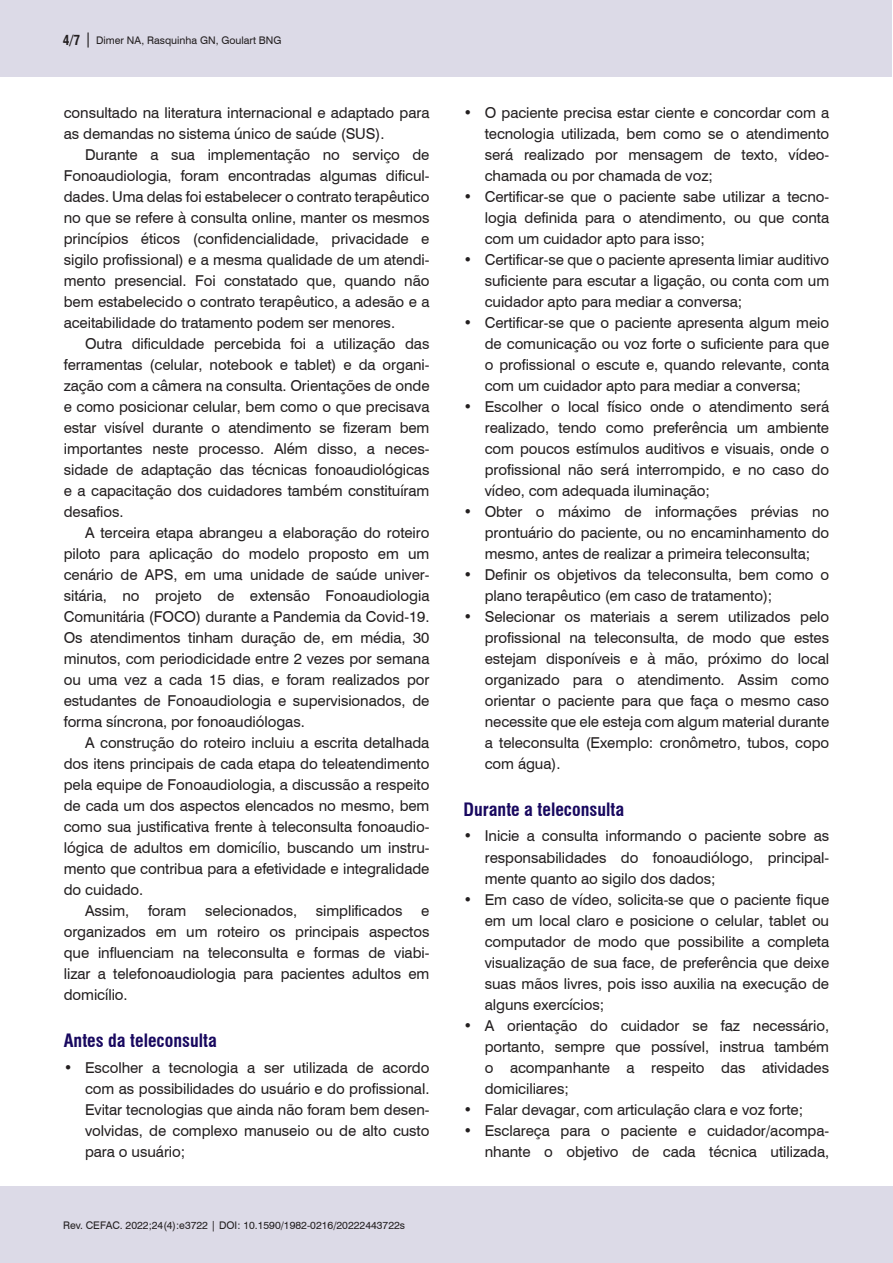
<style>
.page{position:relative;width:893px;height:1263px;background:#fff}
.page>*{position:absolute;margin:0;border:0;box-sizing:border-box;transform-origin:0 0}
.Nivel_2{font:700 condensed 18px "Swiss 721 BT";color:#18085f}
.Corpo_do_texto{font:15px/21px "Swiss 721 BT";letter-spacing:-.005em;color:#231f20;text-align:justify}
.t1{font:10.5px "Swiss 721 BT";color:#231f20}
.s1{font-weight:700;font-stretch:condensed;font-size:13.5px}
.s2{font-size:15px}
</style>
<div class="page">
<div style="left:0;top:1186px;width:892px;height:77px;background:#dcdae7"></div>
<div style="left:0;top:0;width:892px;height:77px;background:#dcdae7"></div>
<p class="t1" style="left:63px;top:33px;width:220px"><span class="s1">4/7</span> <span class="s2">|</span> Dimer NA, Rasquinha GN, Goulart BNG</p>
<p class="Corpo_do_texto" style="left:64px;top:101px;width:367px">consultado na literatura internacional e adaptado para as demandas no sistema único de saúde (SUS).</p>
<p class="Corpo_do_texto" style="left:64px;top:143px;width:367px;text-indent:21px">Durante a sua implementação no serviço de Fonoaudiologia, foram encontradas algumas dificul&shy;dades. Uma delas foi estabelecer o contrato terapêutico no que se refere à consulta online, manter os mesmos princípios éticos (confidencialidade, privacidade e sigilo profissional) e a mesma qualidade de um atendi&shy;mento presencial. Foi constatado que, quando não bem estabelecido o contrato terapêutico, a adesão e a aceitabilidade do tratamento podem ser menores.</p>
<p class="Corpo_do_texto" style="left:64px;top:332px;width:367px;text-indent:21px">Outra dificuldade percebida foi a utilização das ferramentas (celular, notebook e tablet) e da organi&shy;zação com a câmera na consulta. Orientações de onde e como posicionar celular, bem como o que precisava estar visível durante o atendimento se fizeram bem importantes neste processo. Além disso, a neces&shy;sidade de adaptação das técnicas fonoaudiológicas e a capacitação dos cuidadores também constituíram desafios.</p>
<p class="Corpo_do_texto" style="left:64px;top:521px;width:367px;text-indent:21px">A terceira etapa abrangeu a elaboração do roteiro piloto para aplicação do modelo proposto em um cenário de APS, em uma unidade de saúde univer&shy;sitária, no projeto de extensão Fonoaudiologia Comunitária (FOCO) durante a Pandemia da Covid-19.<br>Os atendimentos tinham duração de, em média, 30 minutos, com periodicidade entre 2 vezes por semana ou uma vez a cada 15 dias, e foram realizados por estudantes de Fonoaudiologia e supervisionados, de forma síncrona, por fonoaudiólogas.</p>
<p class="Corpo_do_texto" style="left:64px;top:732px;width:367px;text-indent:21px">A construção do roteiro incluiu a escrita detalhada dos itens principais de cada etapa do teleatendimento pela equipe de Fonoaudiologia, a discussão a respeito de cada um dos aspectos elencados no mesmo, bem como sua justificativa frente à teleconsulta fonoaudio&shy;lógica de adultos em domicílio, buscando um instru&shy;mento que contribua para a efetividade e integralidade do cuidado.</p>
<p class="Corpo_do_texto" style="left:64px;top:900px;width:367px;text-indent:21px">Assim, foram selecionados, simplificados e organizados em um roteiro os principais aspectos que influenciam na teleconsulta e formas de viabi&shy;lizar a telefonoaudiologia para pacientes adultos em domicílio.</p>
<p class="Nivel_2" style="left:64px;top:1030px;width:154px">Antes da teleconsulta</p>
<p class="Corpo_do_texto" style="left:85px;top:1056px;width:346px;text-indent:-21px">• Escolher a tecnologia a ser utilizada de acordo com as possibilidades do usuário e do profissional.<br>Evitar tecnologias que ainda não foram bem desen&shy;volvidas, de complexo manuseio ou de alto custo para o usuário;</p>
<p class="t1" style="left:63px;top:1218px;width:344px">Rev. CEFAC. 2022;24(4):e3722 | DOI: 10.1590/1982-0216/20222443722s</p>
<p class="Corpo_do_texto" style="left:485px;top:101px;width:346px;text-indent:-21px">• O paciente precisa estar ciente e concordar com a tecnologia utilizada, bem como se o atendimento será realizado por mensagem de texto, vídeo&shy;chamada ou por chamada de voz;</p>
<p class="Corpo_do_texto" style="left:485px;top:185px;width:346px;text-indent:-21px">• Certificar-se que o paciente sabe utilizar a tecno&shy;logia definida para o atendimento, ou que conta com um cuidador apto para isso;</p>
<p class="Corpo_do_texto" style="left:485px;top:248px;width:346px;text-indent:-21px">• Certificar-se que o paciente apresenta limiar auditivo suficiente para escutar a ligação, ou conta com um cuidador apto para mediar a conversa;</p>
<p class="Corpo_do_texto" style="left:485px;top:311px;width:346px;text-indent:-21px">• Certificar-se que o paciente apresenta algum meio de comunicação ou voz forte o suficiente para que o profissional o escute e, quando relevante, conta com um cuidador apto para mediar a conversa;</p>
<p class="Corpo_do_texto" style="left:485px;top:395px;width:346px;text-indent:-21px">• Escolher o local físico onde o atendimento será realizado, tendo como preferência um ambiente com poucos estímulos auditivos e visuais, onde o profissional não será interrompido, e no caso do vídeo, com adequada iluminação;</p>
<p class="Corpo_do_texto" style="left:485px;top:500px;width:346px;text-indent:-21px">• Obter o máximo de informações prévias no prontuário do paciente, ou no encaminhamento do mesmo, antes de realizar a primeira teleconsulta;</p>
<p class="Corpo_do_texto" style="left:485px;top:564px;width:346px;text-indent:-21px">• Definir os objetivos da teleconsulta, bem como o plano terapêutico (em caso de tratamento);</p>
<p class="Corpo_do_texto" style="left:485px;top:606px;width:346px;text-indent:-21px">• Selecionar os materiais a serem utilizados pelo profissional na teleconsulta, de modo que estes estejam disponíveis e à mão, próximo do local organizado para o atendimento. Assim como orientar o paciente para que faça o mesmo caso necessite que ele esteja com algum material durante a teleconsulta (Exemplo: cronômetro, tubos, copo com água).</p>
<p class="Nivel_2" style="left:463px;top:799px;width:162px">Durante a teleconsulta</p>
<p class="Corpo_do_texto" style="left:485px;top:825px;width:346px;text-indent:-21px">• Inicie a consulta informando o paciente sobre as responsabilidades do fonoaudiólogo, principal&shy;mente quanto ao sigilo dos dados;</p>
<p class="Corpo_do_texto" style="left:485px;top:888px;width:346px;text-indent:-21px">• Em caso de vídeo, solicita-se que o paciente fique em um local claro e posicione o celular, tablet ou computador de modo que possibilite a completa visualização de sua face, de preferência que deixe suas mãos livres, pois isso auxilia na execução de alguns exercícios;</p>
<p class="Corpo_do_texto" style="left:485px;top:1014px;width:346px;text-indent:-21px">• A orientação do cuidador se faz necessário, portanto, sempre que possível, instrua também o acompanhante a respeito das atividades domiciliares;</p>
<p class="Corpo_do_texto" style="left:463px;top:1098px;width:341px">• Falar devagar, com articulação clara e voz forte;</p>
<p class="Corpo_do_texto" style="left:463px;top:1119px;width:367px;text-align:right">• Esclareça para o paciente e cuidador/acompa&shy;nhante o objetivo de cada técnica utilizada,</p>
</div>
